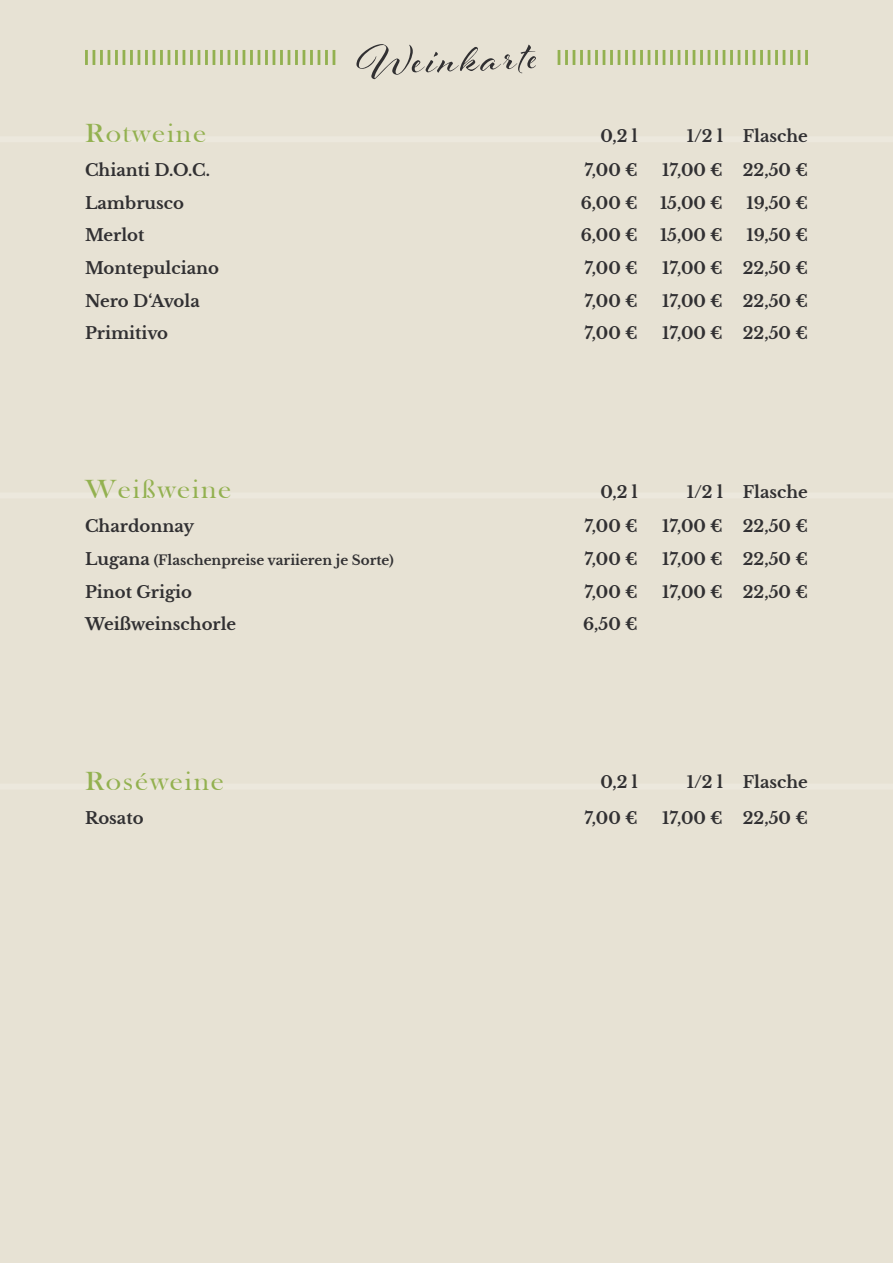
<style>
.page{position:relative;width:893px;height:1263px;background:#e7e2d4}
.page>*{position:absolute;margin:0;border:0;box-sizing:border-box;transform-origin:0 0}
.t1{font:45px "Al Fresco";color:#313032;scale:1.1 1}
.t2{font:27px "Bask Old Face";letter-spacing:.055em;color:#93b150;scale:1.1 1}
.t3{font:700 16.5px "Libre Baskerville";color:#313032}
.t4{font:700 13.5px "Libre Baskerville";color:#313032}
.s1{font-size:16.5px}
</style>
<div class="page">
<hr style="left:85px;top:50px;width:3px;height:15px;background:#93b150">
<svg style="left:93px;top:50px;width:2px;height:15px"></svg>
<hr style="left:100px;top:50px;width:3px;height:15px;background:#93b150">
<svg style="left:108px;top:50px;width:2px;height:15px"></svg>
<hr style="left:115px;top:50px;width:3px;height:15px;background:#93b150">
<svg style="left:123px;top:50px;width:2px;height:15px"></svg>
<hr style="left:130px;top:50px;width:3px;height:15px;background:#93b150">
<svg style="left:138px;top:50px;width:2px;height:15px"></svg>
<hr style="left:145px;top:50px;width:3px;height:15px;background:#93b150">
<svg style="left:153px;top:50px;width:2px;height:15px"></svg>
<hr style="left:160px;top:50px;width:3px;height:15px;background:#93b150">
<svg style="left:168px;top:50px;width:2px;height:15px"></svg>
<hr style="left:175px;top:50px;width:3px;height:15px;background:#93b150">
<svg style="left:183px;top:50px;width:2px;height:15px"></svg>
<hr style="left:190px;top:50px;width:3px;height:15px;background:#93b150">
<svg style="left:198px;top:50px;width:2px;height:15px"></svg>
<hr style="left:205px;top:50px;width:3px;height:15px;background:#93b150">
<svg style="left:213px;top:50px;width:2px;height:15px"></svg>
<hr style="left:220px;top:50px;width:3px;height:15px;background:#93b150">
<svg style="left:228px;top:50px;width:2px;height:15px"></svg>
<hr style="left:235px;top:50px;width:3px;height:15px;background:#93b150">
<svg style="left:243px;top:50px;width:2px;height:15px"></svg>
<hr style="left:250px;top:50px;width:3px;height:15px;background:#93b150">
<svg style="left:258px;top:50px;width:2px;height:15px"></svg>
<hr style="left:265px;top:50px;width:3px;height:15px;background:#93b150">
<svg style="left:273px;top:50px;width:2px;height:15px"></svg>
<hr style="left:280px;top:50px;width:3px;height:15px;background:#93b150">
<svg style="left:288px;top:50px;width:2px;height:15px"></svg>
<hr style="left:295px;top:50px;width:3px;height:15px;background:#93b150">
<svg style="left:303px;top:50px;width:2px;height:15px"></svg>
<hr style="left:310px;top:50px;width:3px;height:15px;background:#93b150">
<svg style="left:318px;top:50px;width:2px;height:15px"></svg>
<hr style="left:325px;top:50px;width:3px;height:15px;background:#93b150">
<hr style="left:565px;top:50px;width:3px;height:15px;background:#93b150">
<svg style="left:573px;top:50px;width:2px;height:15px"></svg>
<hr style="left:580px;top:50px;width:3px;height:15px;background:#93b150">
<svg style="left:588px;top:50px;width:2px;height:15px"></svg>
<hr style="left:595px;top:50px;width:3px;height:15px;background:#93b150">
<svg style="left:603px;top:50px;width:2px;height:15px"></svg>
<hr style="left:610px;top:50px;width:3px;height:15px;background:#93b150">
<svg style="left:618px;top:50px;width:2px;height:15px"></svg>
<hr style="left:625px;top:50px;width:3px;height:15px;background:#93b150">
<svg style="left:633px;top:50px;width:2px;height:15px"></svg>
<hr style="left:640px;top:50px;width:3px;height:15px;background:#93b150">
<svg style="left:648px;top:50px;width:2px;height:15px"></svg>
<hr style="left:655px;top:50px;width:3px;height:15px;background:#93b150">
<svg style="left:663px;top:50px;width:2px;height:15px"></svg>
<hr style="left:670px;top:50px;width:3px;height:15px;background:#93b150">
<svg style="left:678px;top:50px;width:2px;height:15px"></svg>
<hr style="left:685px;top:50px;width:3px;height:15px;background:#93b150">
<svg style="left:693px;top:50px;width:2px;height:15px"></svg>
<hr style="left:700px;top:50px;width:3px;height:15px;background:#93b150">
<svg style="left:708px;top:50px;width:2px;height:15px"></svg>
<hr style="left:715px;top:50px;width:3px;height:15px;background:#93b150">
<svg style="left:723px;top:50px;width:2px;height:15px"></svg>
<hr style="left:730px;top:50px;width:3px;height:15px;background:#93b150">
<svg style="left:738px;top:50px;width:2px;height:15px"></svg>
<hr style="left:745px;top:50px;width:3px;height:15px;background:#93b150">
<svg style="left:753px;top:50px;width:2px;height:15px"></svg>
<hr style="left:760px;top:50px;width:3px;height:15px;background:#93b150">
<svg style="left:768px;top:50px;width:2px;height:15px"></svg>
<hr style="left:775px;top:50px;width:3px;height:15px;background:#93b150">
<svg style="left:783px;top:50px;width:2px;height:15px"></svg>
<hr style="left:790px;top:50px;width:3px;height:15px;background:#93b150">
<svg style="left:798px;top:50px;width:2px;height:15px"></svg>
<hr style="left:805px;top:50px;width:3px;height:15px;background:#93b150">
<div style="left:0;top:136px;width:893px;height:6px;background:#ece8dd"></div>
<div style="left:0;top:492px;width:893px;height:6px;background:#ece8dd"></div>
<div style="left:0;top:784px;width:893px;height:6px;background:#ece8dd"></div>
<svg style="left:333px;top:50px;width:227px;height:15px"></svg>
<p class="t2" style="left:85px;top:118px;width:112px">Rotweine</p>
<p class="t3" style="left:85px;top:160px;width:127px">Chianti D.O.C.</p>
<p class="t3" style="left:85px;top:193px;width:101px">Lambrusco</p>
<p class="t3" style="left:85px;top:225px;width:61px">Merlot</p>
<p class="t3" style="left:85px;top:258px;width:136px">Montepulciano</p>
<p class="t3" style="left:85px;top:290px;width:116px">Nero D‘Avola</p>
<p class="t3" style="left:85px;top:323px;width:85px">Primitivo</p>
<p class="t1" style="left:355px;top:32px;width:168px;rotate:-2deg">Weinkarte</p>
<p class="t3" style="left:600px;top:126px;width:39px">0,2 l</p>
<p class="t3" style="left:687px;top:126px;width:38px">1/2 l</p>
<p class="t3" style="left:743px;top:126px;width:67px">Flasche</p>
<p class="t3" style="left:584px;top:160px;width:55px">7,00 €</p>
<p class="t3" style="left:662px;top:160px;width:62px">17,00 €</p>
<p class="t3" style="left:743px;top:160px;width:67px">22,50 €</p>
<p class="t3" style="left:581px;top:193px;width:58px">6,00 €</p>
<p class="t3" style="left:660px;top:193px;width:64px">15,00 €</p>
<p class="t3" style="left:746px;top:193px;width:63px">19,50 €</p>
<p class="t3" style="left:581px;top:225px;width:58px">6,00 €</p>
<p class="t3" style="left:660px;top:225px;width:64px">15,00 €</p>
<p class="t3" style="left:746px;top:225px;width:63px">19,50 €</p>
<p class="t3" style="left:584px;top:258px;width:55px">7,00 €</p>
<p class="t3" style="left:662px;top:258px;width:62px">17,00 €</p>
<p class="t3" style="left:743px;top:258px;width:67px">22,50 €</p>
<p class="t3" style="left:584px;top:290px;width:55px">7,00 €</p>
<p class="t3" style="left:662px;top:290px;width:62px">17,00 €</p>
<p class="t3" style="left:743px;top:290px;width:67px">22,50 €</p>
<p class="t3" style="left:584px;top:323px;width:55px">7,00 €</p>
<p class="t3" style="left:662px;top:323px;width:62px">17,00 €</p>
<p class="t3" style="left:743px;top:323px;width:67px">22,50 €</p>
<p class="t2" style="left:85px;top:475px;width:135px">Weißweine</p>
<p class="t3" style="left:85px;top:516px;width:111px">Chardonnay</p>
<p class="t4" style="left:85px;top:552px;width:310px"><span class="s1">Lugana</span> (Flaschenpreise variieren je Sorte)</p>
<p class="t3" style="left:85px;top:581px;width:108px">Pinot Grigio</p>
<p class="t3" style="left:662px;top:581px;width:62px">17,00 €</p>
<p class="t3" style="left:743px;top:581px;width:67px">22,50 €</p>
<p class="t3" style="left:600px;top:482px;width:39px">0,2 l</p>
<p class="t3" style="left:687px;top:482px;width:38px">1/2 l</p>
<p class="t3" style="left:743px;top:482px;width:67px">Flasche</p>
<p class="t3" style="left:584px;top:516px;width:55px">7,00 €</p>
<p class="t3" style="left:584px;top:549px;width:55px">7,00 €</p>
<p class="t3" style="left:584px;top:581px;width:55px">7,00 €</p>
<p class="t3" style="left:662px;top:516px;width:62px">17,00 €</p>
<p class="t3" style="left:743px;top:516px;width:67px">22,50 €</p>
<p class="t3" style="left:662px;top:549px;width:62px">17,00 €</p>
<p class="t3" style="left:743px;top:549px;width:67px">22,50 €</p>
<p class="t3" style="left:85px;top:614px;width:153px">Weißweinschorle</p>
<p class="t3" style="left:583px;top:614px;width:56px">6,50 €</p>
<p class="t2" style="left:85px;top:766px;width:128px">Roséweine</p>
<p class="t3" style="left:85px;top:808px;width:60px">Rosato</p>
<p class="t3" style="left:600px;top:771px;width:39px">0,2 l</p>
<p class="t3" style="left:687px;top:771px;width:38px">1/2 l</p>
<p class="t3" style="left:743px;top:771px;width:67px">Flasche</p>
<p class="t3" style="left:584px;top:808px;width:55px">7,00 €</p>
<p class="t3" style="left:662px;top:808px;width:62px">17,00 €</p>
<p class="t3" style="left:743px;top:808px;width:67px">22,50 €</p>
</div>
